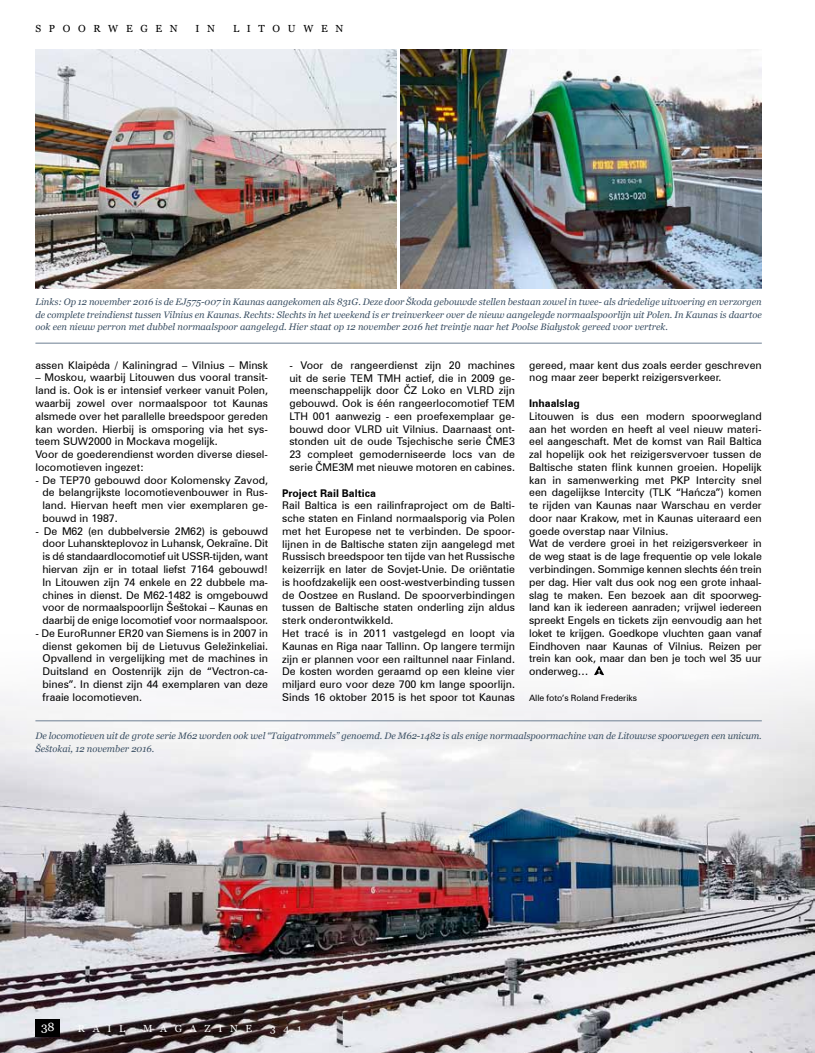
<style>
.page{position:relative;width:815px;height:1053px;background:#fff}
.page>*{position:absolute;margin:0;border:0;box-sizing:border-box;transform-origin:0 0}
.t1{font:11.88px "Georgia";color:#fff}
.t2{font:10.62px/12.8px "Zurich BTWGL4";color:#000}
.t3{font:700 10.62px "Zurich BTWGL4";color:#000}
.t4{font:10.25px "Georgia";letter-spacing:.75em;color:#000}
.t5{font:10.25px "Georgia";letter-spacing:.75em;color:#fff}
.t6{font:italic 9.38px/12.8px "Georgia";color:#3a4f63}
.t7{font:8.75px "Zurich BTWGL4";letter-spacing:-.01em;color:#000}
</style>
<div class="page">
<img style="left:0;top:675px;width:815px;height:377px">
<img style="left:35px;top:50px;width:362px;height:238px">
<img style="left:400px;top:50px;width:362px;height:238px">
<svg style="left:594px;top:666px;width:10px;height:9px"></svg>
<hr style="left:35px;top:720px;width:727px;height:1px;background:#6d7f92">
<hr style="left:35px;top:343px;width:727px;height:1px;background:#6d7f92">
<div style="left:35px;top:1019px;width:25px;height:17px;background:#000"></div>
<p class="t4" style="left:35px;top:21px;width:105px">SPOOR WEGEN</p>
<p class="t4" style="left:196px;top:21px;width:11px">IN</p>
<p class="t4" style="left:233px;top:21px;width:100px">LITOUWEN</p>
<p class="t6" style="left:35px;top:295px;width:728px;text-align:justify">Links: Op 12 november 2016 is de EJ575-007 in Kaunas aangekomen als 831G. Deze door Škoda gebouwde stellen bestaan zowel in twee- als driedelige uitvoering en verzorgen de complete treindienst tussen Vilnius en Kaunas. Rechts: Slechts in het weekend is er treinverkeer over de nieuw aangelegde normaalspoorlijn uit Polen. In Kaunas is daartoe ook een nieuw perron met dubbel normaalspoor aangelegd. Hier staat op 12 november 2016 het treintje naar het Poolse Białystok gereed voor vertrek.</p>
<p class="t2" style="left:35px;top:358px;width:234px">assen Klaipėda / Kaliningrad – Vilnius – Minsk</p>
<p class="t2" style="left:35px;top:371px;width:234px">– Moskou, waarbij Litouwen dus vooral transit&shy;land is. Ook is er intensief verkeer vanuit Polen, waarbij zowel over normaalspoor tot Kaunas alsmede over het parallelle breedspoor gereden kan worden. Hierbij is omsporing via het sys&shy;teem SUW2000 in Mockava mogelijk.<br>Voor de goederendienst worden diverse diesel&shy;locomotieven ingezet:</p>
<p class="t2" style="left:43px;top:473px;width:227px;text-align:justify;text-indent:-7px">- De TEP70 gebouwd door Kolomensky Zavod, de belangrijkste locomotievenbouwer in Rus&shy;land. Hiervan heeft men vier exemplaren ge&shy;bouwd in 1987.</p>
<p class="t2" style="left:43px;top:524px;width:227px;text-align:justify;text-indent:-7px">- De M62 (en dubbelversie 2M62) is gebouwd door Luhanskteplovoz in Luhansk, Oekraïne. Dit is dé standaardlocomotief uit USSR-tijden, want hiervan zijn er in totaal liefst 7164 gebouwd!<br>In Litouwen zijn 74 enkele en 22 dubbele ma&shy;chines in dienst. De M62-1482 is omgebouwd voor de normaalspoorlijn Šeštokai – Kaunas en daarbij de enige locomotief voor normaalspoor.</p>
<p class="t2" style="left:43px;top:626px;width:227px;text-align:justify;text-indent:-7px">- De EuroRunner ER20 van Siemens is in 2007 in dienst gekomen bij de Lietuvus Geležinkeliai.<br>Opvallend in vergelijking met de machines in Duitsland en Oostenrijk zijn de “Vectron-ca&shy;bines”. In dienst zijn 44 exemplaren van deze fraaie locomotieven.</p>
<p class="t2" style="left:529px;top:358px;width:234px">gereed, maar kent dus zoals eerder geschreven nog maar zeer beperkt reizigersverkeer.</p>
<p class="t3" style="left:529px;top:395px;width:52px">Inhaalslag</p>
<p class="t2" style="left:529px;top:409px;width:234px">Litouwen is dus een modern spoorwegland aan het worden en heeft al veel nieuw materi&shy;eel aangeschaft. Met de komst van Rail Baltica zal hopelijk ook het reizigersvervoer tussen de Baltische staten flink kunnen groeien. Hopelijk kan in samenwerking met PKP Intercity snel een dagelijkse Intercity (TLK “Hańcza”) komen te rijden van Kaunas naar Warschau en verder door naar Krakow, met in Kaunas uiteraard een goede overstap naar Vilnius.<br>Wat de verdere groei in het reizigersverkeer in de weg staat is de lage frequentie op vele lokale verbindingen. Sommige kennen slechts één trein per dag. Hier valt dus ook nog een grote inhaal&shy;slag te maken. Een bezoek aan dit spoorweg&shy;land kan ik iedereen aanraden; vrijwel iedereen spreekt Engels en tickets zijn eenvoudig aan het loket te krijgen. Goedkope vluchten gaan vanaf Eindhoven naar Kaunas of Vilnius. Reizen per trein kan ook, maar dan ben je toch wel 35 uur onderweg…</p>
<p class="t7" style="left:529px;top:691px;width:109px">Alle foto’s Roland Frederiks</p>
<p class="t6" style="left:35px;top:728px;width:728px">De locomotieven uit de grote serie M62 worden ook wel “Taigatrommels” genoemd. De M62-1482 is als enige normaalspoormachine van de Litouwse spoorwegen een unicum.<br>Šeštokai, 12 november 2016.</p>
<p class="t2" style="left:289px;top:358px;width:227px;text-align:justify">- Voor de rangeerdienst zijn 20 machines uit de serie TEM TMH actief, die in 2009 ge&shy;meenschappelijk door ČZ Loko en VLRD zijn gebouwd. Ook is één rangeerlocomotief TEM LTH 001 aanwezig - een proefexemplaar ge&shy;bouwd door VLRD uit Vilnius. Daarnaast ont&shy;stonden uit de oude Tsjechische serie ČME3<br>23 compleet gemoderniseerde locs van de serie ČME3M met nieuwe motoren en cabines.</p>
<p class="t3" style="left:282px;top:485px;width:95px">Project Rail Baltica</p>
<p class="t2" style="left:282px;top:498px;width:234px">Rail Baltica is een railinfraproject om de Balti&shy;sche staten en Finland normaalsporig via Polen met het Europese net te verbinden. De spoor&shy;lijnen in de Baltische staten zijn aangelegd met Russisch breedspoor ten tijde van het Russische keizerrijk en later de Sovjet-Unie. De oriëntatie is hoofdzakelijk een oost-westverbinding tussen de Oostzee en Rusland. De spoorverbindingen tussen de Baltische staten onderling zijn aldus sterk onderontwikkeld.<br>Het tracé is in 2011 vastgelegd en loopt via Kaunas en Riga naar Tallinn. Op langere termijn zijn er plannen voor een railtunnel naar Finland.<br>De kosten worden geraamd op een kleine vier miljard euro voor deze 700 km lange spoorlijn.<br>Sinds 16 oktober 2015 is het spoor tot Kaunas</p>
<p class="t1" style="left:41px;top:1018px;width:15px">38</p>
<p class="t5" style="left:78px;top:1020px;width:49px">RAIL</p>
<p class="t5" style="left:143px;top:1020px;width:111px">MAGAZINE</p>
<p class="t5" style="left:270px;top:1020px;width:33px">341</p>
</div>
